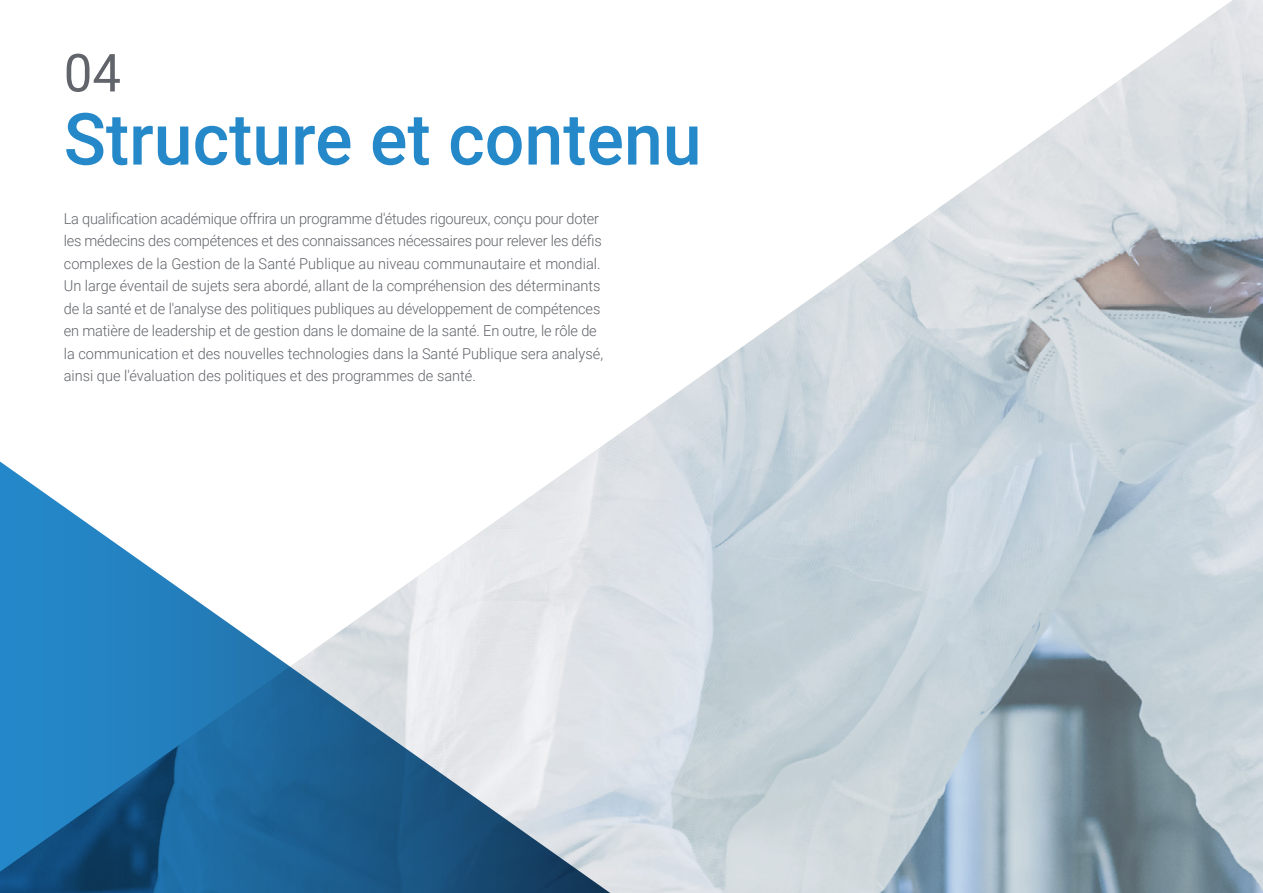
<style>
.page{position:relative;width:1263px;height:893px;background:#fff}
.page>*{position:absolute;margin:0;border:0;box-sizing:border-box;transform-origin:0 0}
.t1{font:500 72px "Roboto";color:#2488c9}
.t2{font:52.5px "Roboto";color:#61646a}
.t3{font:300 15px/22.5px "Roboto";letter-spacing:-.01em;color:#61646a}
</style>
<div class="page">
<img style="left:602px;top:0;width:661px;height:893px">
<svg style="left:0;top:446px;width:640px;height:447px"></svg>
<h2 class="t2" style="left:64px;top:36px;width:59px">04</h2>
<h1 class="t1" style="left:64px;top:89px;width:639px">Structure et contenu</h1>
<p class="t3" style="left:64px;top:207px;width:541px">La qualification académique offrira un programme d'études rigoureux, conçu pour doter les médecins des compétences et des connaissances nécessaires pour relever les défis complexes de la Gestion de la Santé Publique au niveau communautaire et mondial.<br>Un large éventail de sujets sera abordé, allant de la compréhension des déterminants de la santé et de l'analyse des politiques publiques au développement de compétences en matière de leadership et de gestion dans le domaine de la santé. En outre, le rôle de la communication et des nouvelles technologies dans la Santé Publique sera analysé, ainsi que l'évaluation des politiques et des programmes de santé.</p>
</div>
